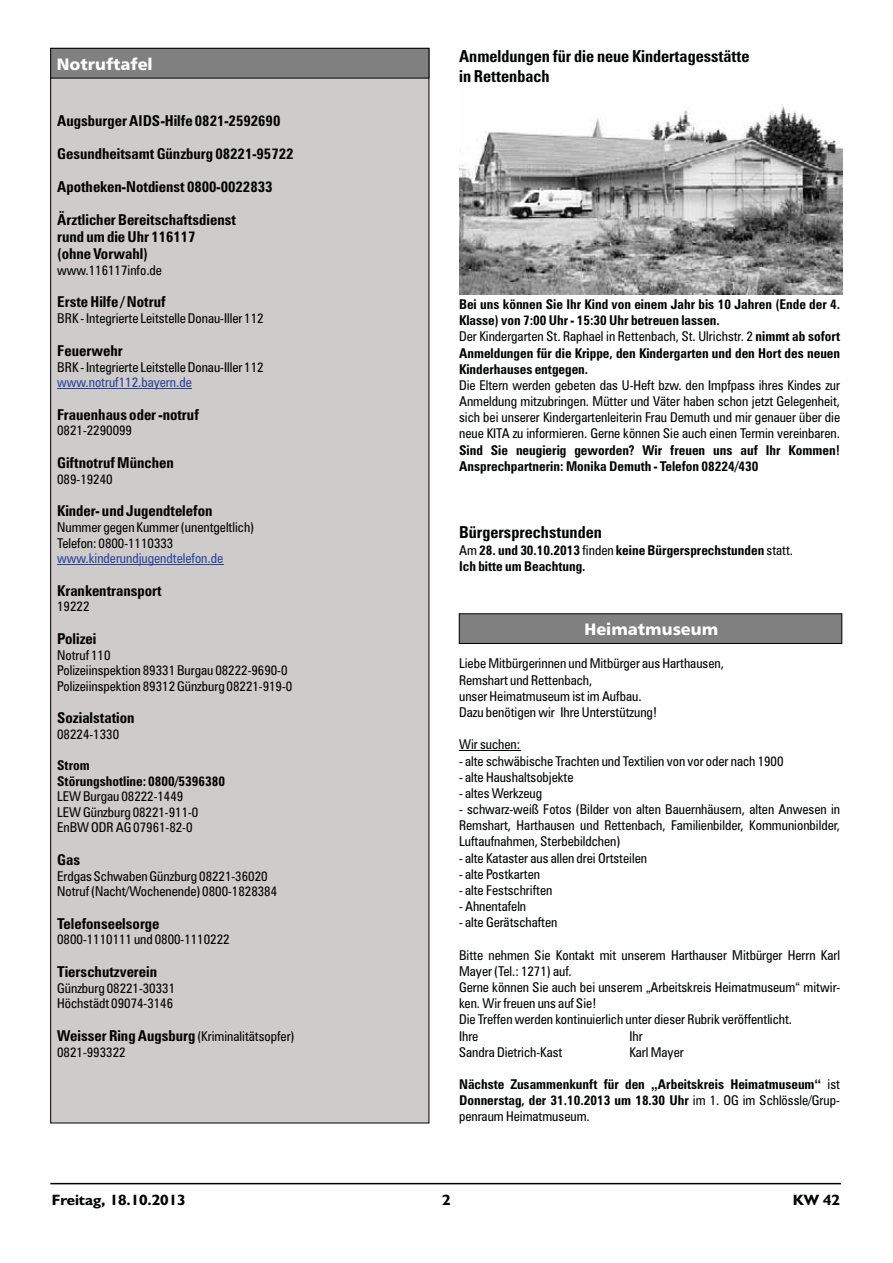
<style>
.page{position:relative;width:893px;height:1263px;background:#fff}
.page>*{position:absolute;margin:0;border:0;box-sizing:border-box;transform-origin:0 0}
.t1{font:700 condensed 16.5px/19.8px "Zurich BT";color:#010202}
.t2{font:16.5px "Humanist 777 BT Black B";color:#fff}
.t3{font:700 condensed 15px/32.8px "Zurich BT";color:#010202}
.t4{font:700 15px "Humanist 521 BT";letter-spacing:-.005em;color:#010202;scale:1.04 1}
.t5{font:condensed 13.5px/16.2px "Zurich BT";color:#010202}
.t6{font:700 condensed 13.5px/16.2px "Zurich BT";color:#010202}
.t7{font:condensed 13.5px "Zurich BT";color:#30429b}
.s1{font-weight:700;font-size:15px}
.s2{font-weight:400}
.s3{font-family:"Arial";font-stretch:normal}
</style>
<div class="page">
<div style="left:51px;top:48px;width:378px;height:1075px;background:#cdcccb"></div>
<hr style="left:459px;top:751px;width:61px;height:1px;background:#010202">
<hr style="left:50px;top:1183px;width:791px;height:1px;background:#010202">
<hr style="left:57px;top:388px;width:135px;height:1px;background:#30429b">
<hr style="left:57px;top:564px;width:166px;height:1px;background:#30429b">
<div style="left:51px;top:48px;width:378px;height:30px;background:#808080"></div>
<div style="left:51px;top:48px;width:378px;height:30px;border:1px solid #010202"></div>
<div style="left:459px;top:614px;width:383px;height:29px;background:#808080"></div>
<div style="left:459px;top:613px;width:383px;height:31px;border:1px solid #010202"></div>
<img style="left:459px;top:105px;width:384px;height:190px">
<p class="t2" style="left:57px;top:57px;width:97px">Notruftafel</p>
<p class="t3" style="left:57px;top:106px;width:238px">Augsburger AIDS-Hilfe 0821-2592690<br>Gesundheitsamt Günzburg 08221-95722<br>Apotheken-Notdienst 0800-0022833<br>Ärztlicher Bereitschaftsdienst</p>
<p class="t3" style="left:57px;top:229px;width:140px;line-height:17.2px">rund um die Uhr 116117 (ohne Vorwahl)</p>
<p class="t5" style="left:57px;top:263px;width:106px">www.116117info.de</p>
<p class="t3" style="left:57px;top:287px;width:110px">Erste Hilfe / Notruf</p>
<p class="t5" style="left:57px;top:312px;width:208px">BRK - Integrierte Leitstelle Donau-Iller 112</p>
<p class="t3" style="left:57px;top:335px;width:67px">Feuerwehr</p>
<p class="t5" style="left:57px;top:360px;width:208px">BRK - Integrierte Leitstelle Donau-Iller 112</p>
<p class="t3" style="left:57px;top:399px;width:143px">Frauenhaus oder -notruf</p>
<p class="t5" style="left:57px;top:424px;width:76px">0821-2290099</p>
<p class="t3" style="left:57px;top:448px;width:118px">Giftnotruf München</p>
<p class="t5" style="left:57px;top:472px;width:57px">089-19240</p>
<p class="t3" style="left:57px;top:496px;width:157px">Kinder- und Jugendtelefon</p>
<p class="t5" style="left:57px;top:521px;width:198px;line-height:15.6px">Nummer gegen Kummer (unentgeltlich)<br>Telefon: 0800-1110333</p>
<p class="t3" style="left:57px;top:575px;width:106px">Krankentransport</p>
<p class="t5" style="left:57px;top:600px;width:34px">19222</p>
<p class="t3" style="left:57px;top:624px;width:41px">Polizei</p>
<p class="t5" style="left:57px;top:648px;width:237px;line-height:15.6px">Notruf 110<br>Polizeiinspektion 89331 Burgau 08222-9690-0<br>Polizeiinspektion 89312 Günzburg 08221-919-0</p>
<p class="t3" style="left:57px;top:703px;width:79px">Sozialstation</p>
<p class="t5" style="left:57px;top:727px;width:63px">08224-1330</p>
<p class="t6" style="left:57px;top:759px;width:169px;line-height:15.6px">Strom<br>Störungshotline: 0800/5396380</p>
<p class="t5" style="left:57px;top:790px;width:143px;line-height:15.6px">LEW Burgau 08222-1449<br>LEW Günzburg 08221-911-0<br>EnBW ODR AG 07961-82-0</p>
<p class="t3" style="left:57px;top:844px;width:24px">Gas</p>
<p class="t5" style="left:57px;top:869px;width:221px;line-height:15.6px">Erdgas Schwaben Günzburg 08221-36020<br>Notruf (Nacht/Wochenende) 0800-1828384</p>
<p class="t3" style="left:57px;top:908px;width:104px">Telefonseelsorge</p>
<p class="t5" style="left:57px;top:933px;width:174px">0800-1110111 und 0800-1110222</p>
<p class="t3" style="left:57px;top:957px;width:101px">Tierschutzverein</p>
<p class="t5" style="left:57px;top:981px;width:119px;line-height:15.6px">Günzburg 08221-30331<br>Höchstädt 09074-3146</p>
<p class="t5" style="left:57px;top:1029px;width:239px"><span class="s1">Weisser Ring Augsburg</span> (Kriminalitätsopfer)<br>0821-993322</p>
<p class="t7" style="left:57px;top:377px;width:136px">www.notruf112.bayern.de</p>
<p class="t7" style="left:57px;top:553px;width:167px">www.kinderundjugendtelefon.de</p>
<p class="t1" style="left:459px;top:48px;width:292px">Anmeldungen für die neue Kindertagesstätte in Rettenbach</p>
<p class="t6" style="left:459px;top:297px;width:383px">Bei uns können Sie Ihr Kind von einem Jahr bis 10 Jahren (Ende der 4.<br>Klasse) von 7:00 Uhr - 15:30 Uhr betreuen lassen.<br><span class="s2">Der Kindergarten St. Raphael in Rettenbach, St. Ulrichstr. 2</span> nimmt ab sofort Anmeldungen für die Krippe, den Kindergarten und den Hort des neuen Kinderhauses entgegen.</p>
<p class="t5" style="left:459px;top:378px;width:382px;text-align:justify">Die Eltern werden gebeten das U-Heft bzw. den Impfpass ihres Kindes zur Anmeldung mitzubringen. Mütter und Väter haben schon jetzt Gelegenheit, sich bei unserer Kindergartenleiterin Frau Demuth und mir genauer über die neue KITA zu informieren. Gerne können Sie auch einen Termin vereinbaren.</p>
<p class="t6" style="left:459px;top:443px;width:382px">Sind Sie neugierig geworden? Wir freuen uns auf Ihr Kommen!<br>Ansprechpartnerin: Monika Demuth - Telefon 08224/430</p>
<p class="t1" style="left:459px;top:524px;width:144px">Bürgersprechstunden</p>
<p class="t6" style="left:459px;top:544px;width:336px"><span class="s2">Am</span> 28. und 30.10.2013 <span class="s2">finden</span> keine Bürgersprechstunden <span class="s2">statt.<br></span>Ich bitte um Beachtung.</p>
<p class="t2" style="left:584px;top:622px;width:135px">Heimatmuseum</p>
<p class="t5" style="left:459px;top:657px;width:266px">Liebe Mitbürgerinnen und Mitbürger aus Harthausen, Remshart und Rettenbach,<br>unser Heimatmuseum ist im Aufbau.<br>Dazu benötigen wir Ihre Unterstützung!</p>
<p class="t5" style="left:459px;top:738px;width:63px">Wir suchen:</p>
<p class="t5" style="left:459px;top:754px;width:326px">- alte schwäbische Trachten und Textilien von vor oder nach 1900</p>
<p class="t5" style="left:459px;top:770px;width:116px">- alte Haushaltsobjekte</p>
<p class="t5" style="left:459px;top:786px;width:85px">- altes Werkzeug</p>
<p class="t5" style="left:459px;top:802px;width:382px;text-align:justify">- schwarz-weiß Fotos (Bilder von alten Bauernhäusern, alten Anwesen in Remshart, Harthausen und Rettenbach, Familienbilder, Kommunionbilder, Luftaufnahmen, Sterbebildchen)</p>
<p class="t5" style="left:459px;top:851px;width:189px">- alte Kataster aus allen drei Ortsteilen</p>
<p class="t5" style="left:459px;top:867px;width:82px">- alte Postkarten</p>
<p class="t5" style="left:459px;top:883px;width:95px">- alte Festschriften</p>
<p class="t5" style="left:459px;top:899px;width:69px">- Ahnentafeln</p>
<p class="t5" style="left:459px;top:916px;width:100px">- alte Gerätschaften</p>
<p class="t5" style="left:459px;top:948px;width:382px">Bitte nehmen Sie Kontakt mit unserem Harthauser Mitbürger Herrn Karl Mayer (Tel.: 1271) auf.<br>Gerne können Sie auch bei unserem <span class="s3">„</span>Arbeitskreis Heimatmuseum<span class="s3">“</span> mitwir&shy;ken. Wir freuen uns auf Sie!<br>Die Treffen werden kontinuierlich unter dieser Rubrik veröffentlicht.<br>Ihre</p>
<p class="t5" style="left:629px;top:1029px;width:15px">Ihr</p>
<p class="t5" style="left:459px;top:1045px;width:105px">Sandra Dietrich-Kast</p>
<p class="t5" style="left:629px;top:1045px;width:56px">Karl Mayer</p>
<p class="t6" style="left:459px;top:1077px;width:382px;text-align:justify">Nächste Zusammenkunft für den <span class="s3">„</span>Arbeitskreis Heimatmuseum<span class="s3">“</span> <span class="s2">ist </span>Donnerstag, der 31.10.2013 um 18.30 Uhr <span class="s2">im 1. OG im Schlössle/Grup&shy;penraum Heimatmuseum.</span></p>
<p class="t4" style="left:52px;top:1195px;width:130px">Freitag, 18.10.2013</p>
<p class="t4" style="left:442px;top:1195px;width:10px">2</p>
<p class="t4" style="left:793px;top:1195px;width:47px">KW 42</p>
</div>
